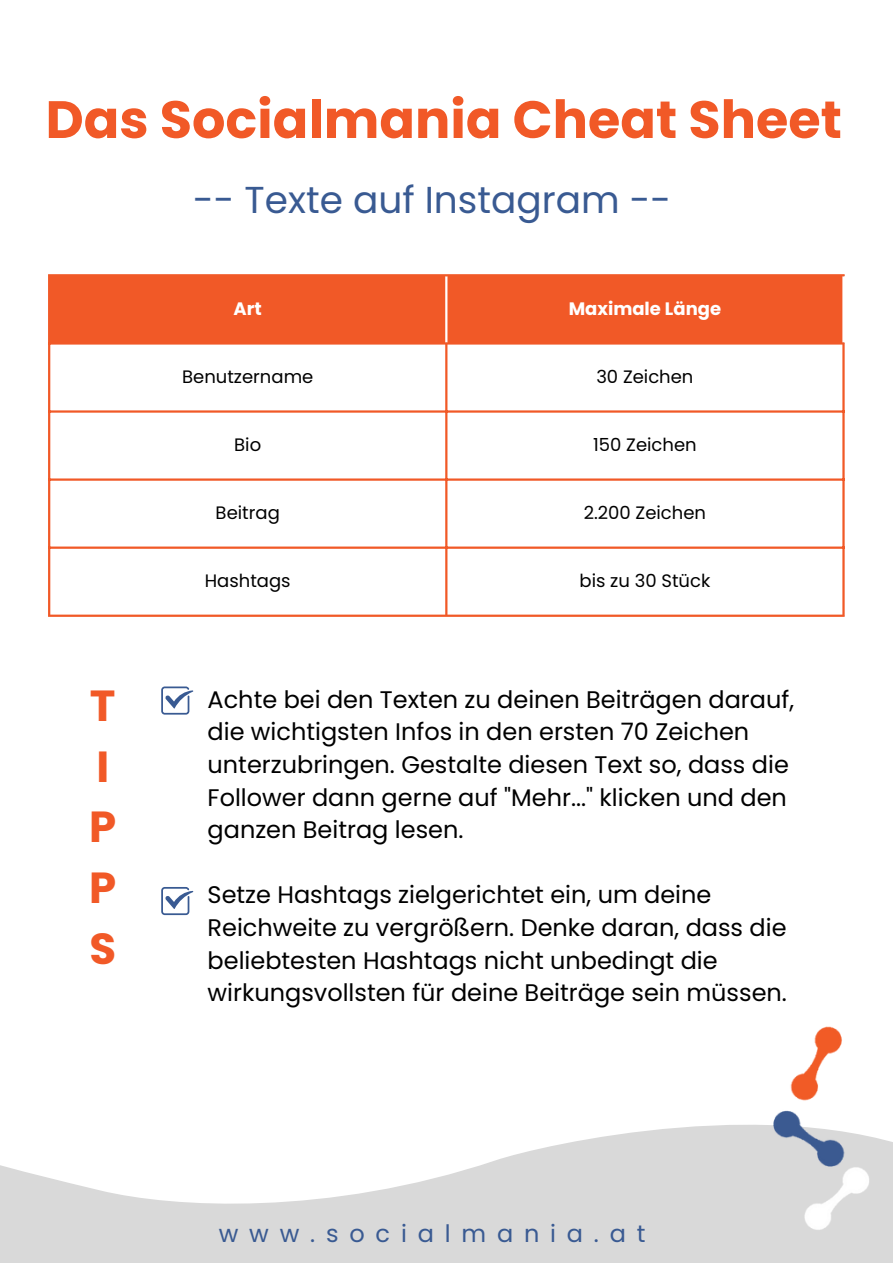
<style>
.page{position:relative;width:893px;height:1264px;background:#fff}
.page>*{position:absolute;margin:0;border:0;box-sizing:border-box;transform-origin:0 0}
.t1{font:700 52.5px "Poppins";color:#f15927}
.t2{font:700 43.5px "Poppins";color:#f15927}
.t3{font:37.5px "Poppins";color:#395a92}
.t4{font:24px/32.5px "Poppins";color:#000}
.t5{font:24px "Poppins";letter-spacing:.45em;color:#395a92}
.t6{font:18px "Poppins";color:#000}
.t7{font:700 18px "Poppins";color:#fff}
</style>
<div class="page">
<svg style="left:0;top:1125px;width:892px;height:137px;fill:#d9d9d9"></svg>
<img style="left:767px;top:1026px;width:109px;height:208px">
<div style="left:50px;top:276px;width:792px;height:66px;background:#f15927"></div>
<hr style="left:48px;top:276px;width:2px;height:338px;background:#f15927">
<hr style="left:445px;top:344px;width:2px;height:270px;background:#f15927">
<hr style="left:842px;top:344px;width:2px;height:270px;background:#f15927">
<hr style="left:48px;top:274px;width:796px;height:2px;background:#f15927">
<hr style="left:48px;top:342px;width:796px;height:2px;background:#f15927">
<hr style="left:48px;top:410px;width:796px;height:2px;background:#f15927">
<hr style="left:48px;top:478px;width:796px;height:2px;background:#f15927">
<hr style="left:48px;top:546px;width:796px;height:3px;background:#f15927">
<hr style="left:48px;top:614px;width:796px;height:3px;background:#f15927">
<hr style="left:445px;top:276px;width:2px;height:66px;background:#fff">
<svg style="left:161px;top:686px;width:32px;height:28px"></svg>
<svg style="left:161px;top:887px;width:32px;height:28px"></svg>
<p class="t1" style="left:46px;top:83px;width:797px">Das Socialmania Cheat Sheet</p>
<p class="t3" style="left:193px;top:173px;width:479px">-- Texte auf Instagram --</p>
<p class="t7" style="left:233px;top:296px;width:30px">Art</p>
<p class="t7" style="left:568px;top:296px;width:154px">Maximale Länge</p>
<p class="t6" style="left:182px;top:364px;width:133px">Benutzername</p>
<p class="t6" style="left:596px;top:364px;width:99px">30 Zeichen</p>
<p class="t6" style="left:234px;top:432px;width:28px">Bio</p>
<p class="t6" style="left:593px;top:432px;width:105px">150 Zeichen</p>
<p class="t6" style="left:216px;top:500px;width:66px">Beitrag</p>
<p class="t6" style="left:583px;top:500px;width:124px">2.200 Zeichen</p>
<p class="t2" style="left:90px;top:675px;width:27px">T</p>
<p class="t2" style="left:96px;top:736px;width:14px">I</p>
<p class="t2" style="left:89px;top:796px;width:29px">P</p>
<p class="t2" style="left:89px;top:857px;width:29px">P</p>
<p class="t2" style="left:89px;top:918px;width:28px">S</p>
<p class="t6" style="left:205px;top:568px;width:87px">Hashtags</p>
<p class="t6" style="left:579px;top:568px;width:132px">bis zu 30 Stück</p>
<p class="t4" style="left:207px;top:683px;width:588px">Achte bei den Texten zu deinen Beiträgen darauf, die wichtigsten Infos in den ersten 70 Zeichen unterzubringen. Gestalte diesen Text so, dass die Follower dann gerne auf "Mehr..." klicken und den ganzen Beitrag lesen.</p>
<p class="t4" style="left:207px;top:878px;width:580px">Setze Hashtags zielgerichtet ein, um deine Reichweite zu vergrößern. Denke daran, dass die beliebtesten Hashtags nicht unbedingt die wirkungsvollsten für deine Beiträge sein müssen.</p>
<p class="t5" style="left:219px;top:1217px;width:428px">www.socialmania.at</p>
</div>
